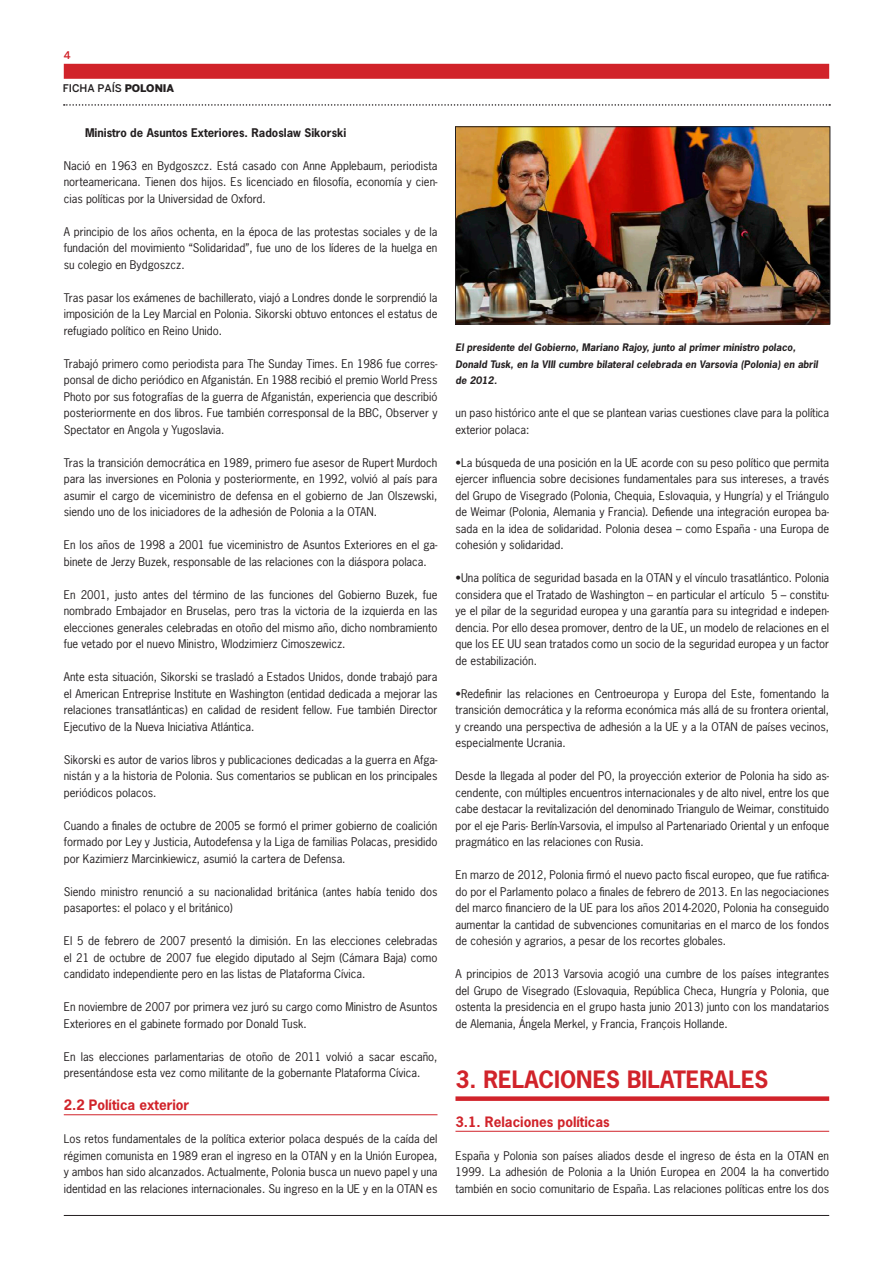
<style>
.page{position:relative;width:893px;height:1263px;background:#fff}
.page>*{position:absolute;margin:0;border:0;box-sizing:border-box;transform-origin:0 0}
.TITULO_1º_NIVEL{font:700 22.5px "News Gothic Std";color:#d1232a}
.TITULO_2º_NIVEL{font:700 13.5px "News Gothic Std";color:#d1232a}
.TEXTO_NORMAL{font:11.25px/16.5px "News Gothic Std";color:#231f20;text-align:justify}
.TITULO_4º_NIVEL{font:700 11.25px "News Gothic Std";color:#231f20}
.t1{font:500 10.5px "Benton Sans";color:#231f20}
.t2{font:500 10.5px "Benton Sans";color:#d1232a}
.TEXTO_PIE_DE_FOTO{font:italic 700 9.75px/16.5px "News Gothic Std";color:#231f20}
.s1{font-weight:900}
</style>
<div class="page">
<div style="left:64px;top:64px;width:765px;height:15px;background:#d1232a"></div>
<hr style="left:64px;top:1215px;width:765px;height:1px;background:#231f20">
<svg style="left:64px;top:104px;width:766px;height:2px"></svg>
<hr style="left:64px;top:1114px;width:373px;height:1px;background:#d1232a">
<div style="left:455px;top:1096px;width:374px;height:5px;background:#d1232a"></div>
<hr style="left:455px;top:1131px;width:374px;height:1px;background:#d1232a">
<img style="left:457px;top:128px;width:371px;height:194px">
<div style="left:455px;top:126px;width:375px;height:198px;border:1px solid #231f20"></div>
<p class="t2" style="left:64px;top:49px;width:8px">4</p>
<p class="t1" style="left:63px;top:82px;width:113px">FICHA PAÍS <span class="s1">POLONIA</span></p>
<p class="TITULO_4º_NIVEL" style="left:85px;top:125px;width:263px">Ministro de Asuntos Exteriores. Radoslaw Sikorski</p>
<p class="TEXTO_NORMAL" style="left:64px;top:157px;width:375px">Nació en 1963 en Bydgoszcz. Está casado con Anne Applebaum, periodista norteamericana. Tienen dos hijos. Es licenciado en filosofía, economía y cien&shy;cias políticas por la Universidad de Oxford.</p>
<p class="TEXTO_NORMAL" style="left:64px;top:223px;width:375px">A principio de los años ochenta, en la época de las protestas sociales y de la fundación del movimiento “Solidaridad”, fue uno de los líderes de la huelga en su colegio en Bydgoszcz.</p>
<p class="TEXTO_NORMAL" style="left:64px;top:289px;width:375px">Tras pasar los exámenes de bachillerato, viajó a Londres donde le sorprendió la imposición de la Ley Marcial en Polonia. Sikorski obtuvo entonces el estatus de refugiado político en Reino Unido.</p>
<p class="TEXTO_NORMAL" style="left:64px;top:355px;width:375px">Trabajó primero como periodista para The Sunday Times. En 1986 fue corres&shy;ponsal de dicho periódico en Afganistán. En 1988 recibió el premio World Press Photo por sus fotografías de la guerra de Afganistán, experiencia que describió posteriormente en dos libros. Fue también corresponsal de la BBC, Observer y Spectator en Angola y Yugoslavia.</p>
<p class="TEXTO_NORMAL" style="left:64px;top:454px;width:375px">Tras la transición democrática en 1989, primero fue asesor de Rupert Murdoch para las inversiones en Polonia y posteriormente, en 1992, volvió al país para asumir el cargo de viceministro de defensa en el gobierno de Jan Olszewski, siendo uno de los iniciadores de la adhesión de Polonia a la OTAN.</p>
<p class="TEXTO_NORMAL" style="left:64px;top:536px;width:375px">En los años de 1998 a 2001 fue viceministro de Asuntos Exteriores en el ga&shy;binete de Jerzy Buzek, responsable de las relaciones con la diáspora polaca.</p>
<p class="TEXTO_NORMAL" style="left:64px;top:586px;width:375px">En 2001, justo antes del término de las funciones del Gobierno Buzek, fue nombrado Embajador en Bruselas, pero tras la victoria de la izquierda en las elecciones generales celebradas en otoño del mismo año, dicho nombramiento fue vetado por el nuevo Ministro, Wlodzimierz Cimoszewicz.</p>
<p class="TEXTO_NORMAL" style="left:64px;top:668px;width:375px">Ante esta situación, Sikorski se trasladó a Estados Unidos, donde trabajó para el American Entreprise Institute en Washington (entidad dedicada a mejorar las relaciones transatlánticas) en calidad de resident fellow. Fue también Director Ejecutivo de la Nueva Iniciativa Atlántica.</p>
<p class="TEXTO_NORMAL" style="left:64px;top:751px;width:375px">Sikorski es autor de varios libros y publicaciones dedicadas a la guerra en Afga&shy;nistán y a la historia de Polonia. Sus comentarios se publican en los principales periódicos polacos.</p>
<p class="TEXTO_NORMAL" style="left:64px;top:817px;width:375px">Cuando a finales de octubre de 2005 se formó el primer gobierno de coalición formado por Ley y Justicia, Autodefensa y la Liga de familias Polacas, presidido por Kazimierz Marcinkiewicz, asumió la cartera de Defensa.</p>
<p class="TEXTO_NORMAL" style="left:64px;top:883px;width:375px">Siendo ministro renunció a su nacionalidad británica (antes había tenido dos pasaportes: el polaco y el británico)</p>
<p class="TEXTO_NORMAL" style="left:64px;top:932px;width:375px">El 5 de febrero de 2007 presentó la dimisión. En las elecciones celebradas el 21 de octubre de 2007 fue elegido diputado al Sejm (Cámara Baja) como candidato independiente pero en las listas de Plataforma Cívica.</p>
<p class="TEXTO_NORMAL" style="left:64px;top:998px;width:375px">En noviembre de 2007 por primera vez juró su cargo como Ministro de Asuntos<br>Exteriores en el gabinete formado por Donald Tusk.</p>
<p class="TEXTO_NORMAL" style="left:64px;top:1048px;width:375px">En las elecciones parlamentarias de otoño de 2011 volvió a sacar escaño, presentándose esta vez como militante de la gobernante Plataforma Cívica.</p>
<p class="TITULO_2º_NIVEL" style="left:64px;top:1096px;width:127px">2.2 Política exterior</p>
<p class="TEXTO_NORMAL" style="left:64px;top:1130px;width:375px">Los retos fundamentales de la política exterior polaca después de la caída del régimen comunista en 1989 eran el ingreso en la OTAN y en la Unión Europea, y ambos han sido alcanzados. Actualmente, Polonia busca un nuevo papel y una identidad en las relaciones internacionales. Su ingreso en la UE y en la OTAN es</p>
<p class="TEXTO_PIE_DE_FOTO" style="left:455px;top:339px;width:364px">El presidente del Gobierno, Mariano Rajoy, junto al primer ministro polaco,<br>Donald Tusk, en la VIII cumbre bilateral celebrada en Varsovia (Polonia) en abril de 2012.</p>
<p class="TEXTO_NORMAL" style="left:455px;top:404px;width:375px">un paso histórico ante el que se plantean varias cuestiones clave para la política exterior polaca:</p>
<p class="TEXTO_NORMAL" style="left:455px;top:454px;width:375px">• La búsqueda de una posición en la UE acorde con su peso político que permita ejercer influencia sobre decisiones fundamentales para sus intereses, a través del Grupo de Visegrado (Polonia, Chequia, Eslovaquia, y Hungría) y el Triángulo de Weimar (Polonia, Alemania y Francia). Defiende una integración europea ba&shy;sada en la idea de solidaridad. Polonia desea – como España - una Europa de cohesión y solidaridad.</p>
<p class="TEXTO_NORMAL" style="left:455px;top:569px;width:375px">• Una política de seguridad basada en la OTAN y el vínculo trasatlántico. Polonia considera que el Tratado de Washington – en particular el artículo 5 – constitu&shy;ye el pilar de la seguridad europea y una garantía para su integridad e indepen&shy;dencia. Por ello desea promover, dentro de la UE, un modelo de relaciones en el que los EE UU sean tratados como un socio de la seguridad europea y un factor de estabilización.</p>
<p class="TEXTO_NORMAL" style="left:455px;top:685px;width:375px">• Redefinir las relaciones en Centroeuropa y Europa del Este, fomentando la transición democrática y la reforma económica más allá de su frontera oriental, y creando una perspectiva de adhesión a la UE y a la OTAN de países vecinos, especialmente Ucrania.</p>
<p class="TEXTO_NORMAL" style="left:455px;top:767px;width:375px">Desde la llegada al poder del PO, la proyección exterior de Polonia ha sido as&shy;cendente, con múltiples encuentros internacionales y de alto nivel, entre los que cabe destacar la revitalización del denominado Triangulo de Weimar, constituido por el eje Paris- Berlín-Varsovia, el impulso al Partenariado Oriental y un enfoque pragmático en las relaciones con Rusia.</p>
<p class="TEXTO_NORMAL" style="left:455px;top:866px;width:375px">En marzo de 2012, Polonia firmó el nuevo pacto fiscal europeo, que fue ratifica&shy;do por el Parlamento polaco a finales de febrero de 2013. En las negociaciones del marco financiero de la UE para los años 2014-2020, Polonia ha conseguido aumentar la cantidad de subvenciones comunitarias en el marco de los fondos de cohesión y agrarios, a pesar de los recortes globales.</p>
<p class="TEXTO_NORMAL" style="left:455px;top:965px;width:375px">A principios de 2013 Varsovia acogió una cumbre de los países integrantes del Grupo de Visegrado (Eslovaquia, República Checa, Hungría y Polonia, que ostenta la presidencia en el grupo hasta junio 2013) junto con los mandatarios de Alemania, Ángela Merkel, y Francia, François Hollande.</p>
<p class="TITULO_1º_NIVEL" style="left:455px;top:1064px;width:314px">3. RELACIONES BILATERALES</p>
<p class="TITULO_2º_NIVEL" style="left:455px;top:1112px;width:156px">3.1. Relaciones políticas</p>
<p class="TEXTO_NORMAL" style="left:455px;top:1147px;width:375px">España y Polonia son países aliados desde el ingreso de ésta en la OTAN en 1999. La adhesión de Polonia a la Unión Europea en 2004 la ha convertido también en socio comunitario de España. Las relaciones políticas entre los dos</p>
</div>
